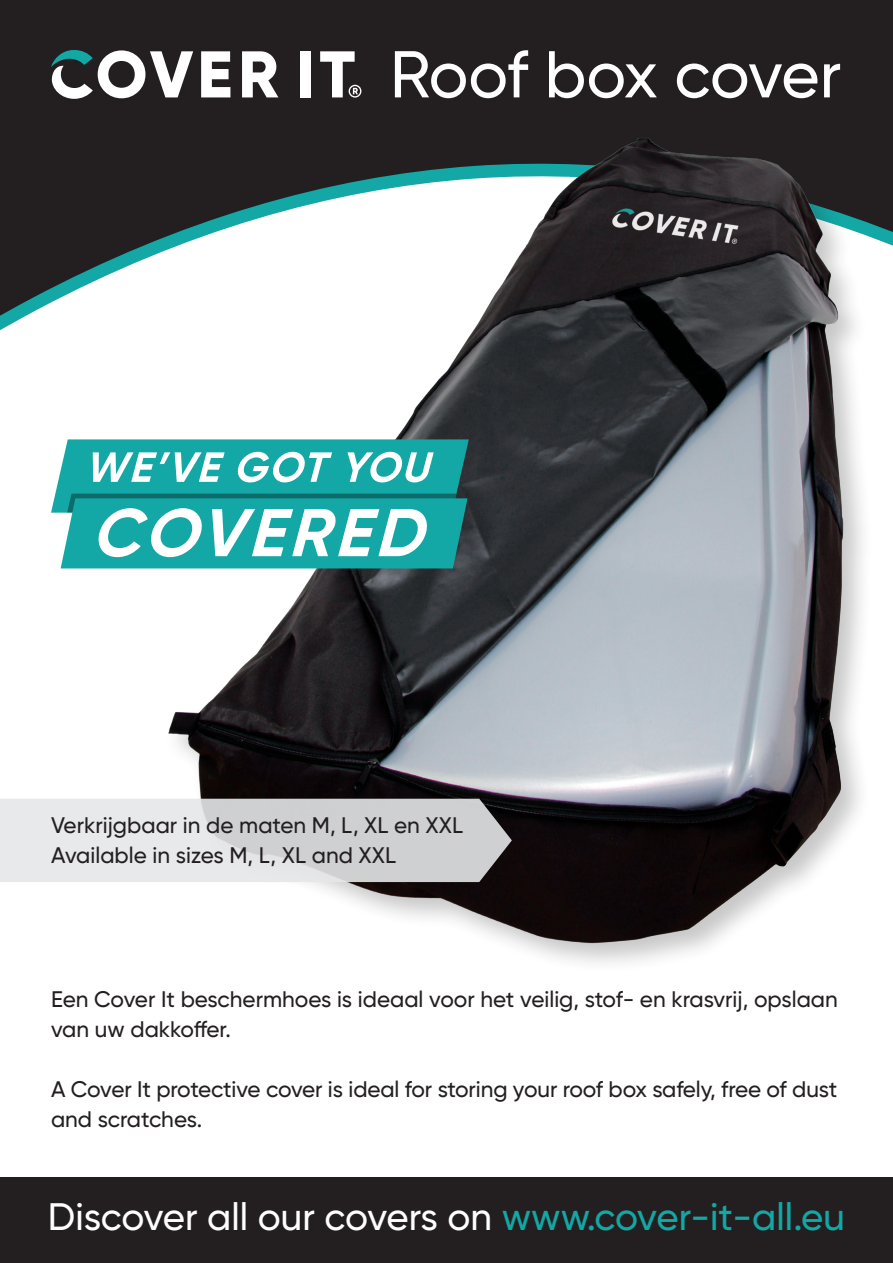
<style>
.page{position:relative;width:893px;height:1263px;background:#231f20}
.page>*{position:absolute;margin:0;border:0;box-sizing:border-box;transform-origin:0 0}
.t1{font:500 66px "Gilroy";letter-spacing:-.02em;color:#fff}
.t2{font:500 38.25px "Gilroy";color:#fff}
.t3{font:500 22.5px/30px "Gilroy";letter-spacing:-.005em;color:#231f20}
.s1{color:#13a7a5}
</style>
<div class="page">
<div style="left:0;top:338px;width:893px;height:839px;background:#fff"></div>
<svg style="left:0;top:244px;width:146px;height:94px"></svg>
<svg style="left:201px;top:51px;width:29px;height:46px"></svg>
<svg style="left:242px;top:51px;width:36px;height:46px"></svg>
<div style="left:300px;top:51px;width:11px;height:46px;background:#fff"></div>
<svg style="left:320px;top:51px;width:41px;height:47px"></svg>
<svg style="left:51px;top:50px;width:142px;height:49px"></svg>
<img style="left:146px;top:137px;width:747px;height:877px">
<svg style="left:51px;top:439px;width:418px;height:129px;background:#49b7b5"></svg>
<svg style="left:0;top:799px;width:512px;height:83px;background:#d5d5d7"></svg>
<h1 class="t1" style="left:390px;top:34px;width:453px">Roof box cover</h1>
<p class="t3" style="left:51px;top:809px;width:414px">Verkrijgbaar in de maten M, L, XL en XXL<br>Available in sizes M, L, XL and XXL</p>
<p class="t3" style="left:51px;top:984px;width:788px">Een Cover It beschermhoes is ideaal voor het veilig, stof- en krasvrij, opslaan van uw dakkoffer.</p>
<p class="t3" style="left:51px;top:1074px;width:788px">A Cover It protective cover is ideal for storing your roof box safely, free of dust and scratches.</p>
<h2 class="t2" style="left:48px;top:1193px;width:798px">Discover all our covers on <span class="s1">www.cover-it-all.eu</span></h2>
</div>
